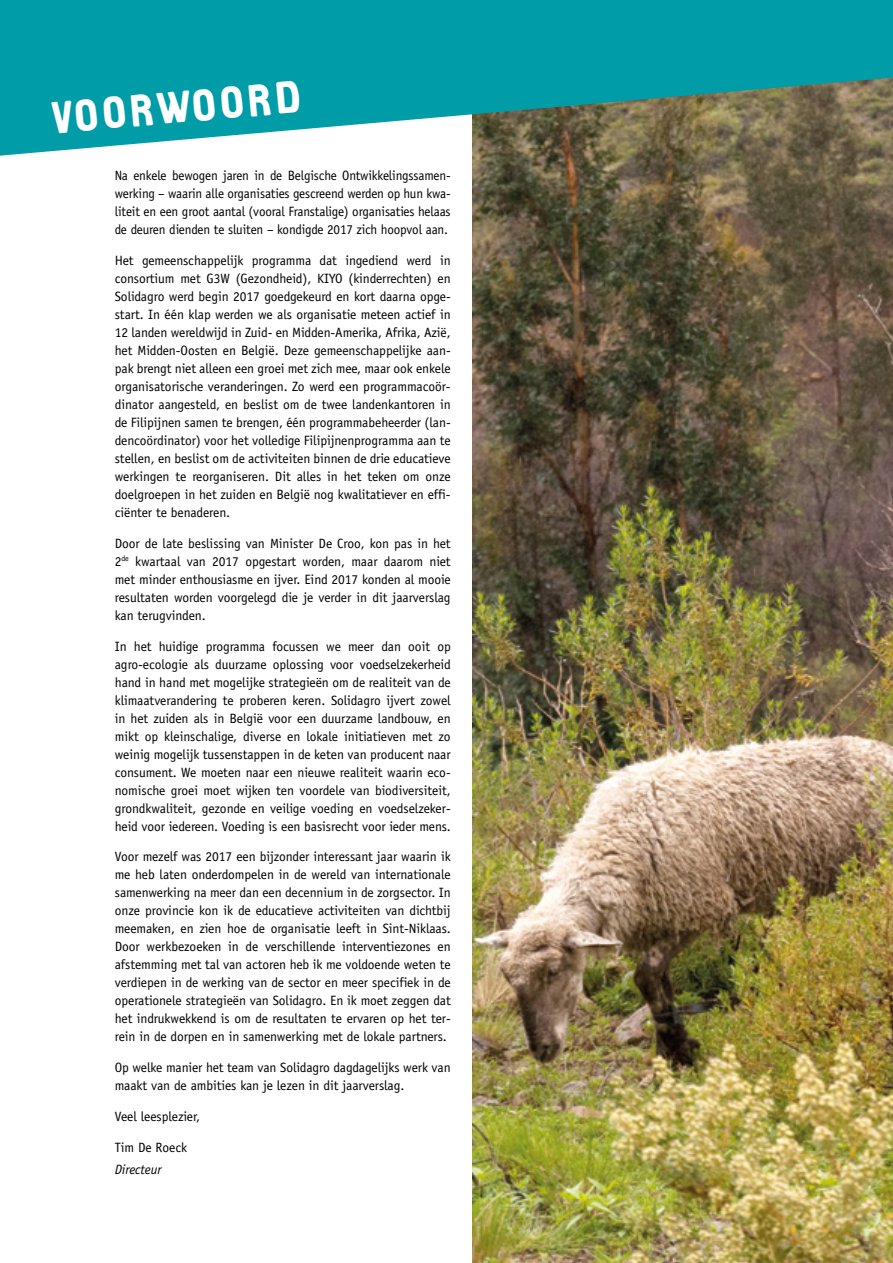
<style>
.page{position:relative;width:893px;height:1263px;background:#fff}
.page>*{position:absolute;margin:0;border:0;box-sizing:border-box;transform-origin:0 0}
.t1{font:45px "CA Aires";color:#fff}
.t2{font:13.5px/18px "Officina Sans";letter-spacing:-.005em;color:#000;text-align:justify}
.t3{font:italic 13.5px "Officina Sans";letter-spacing:-.005em;color:#000}
</style>
<div class="page">
<img style="left:472px;top:156px;width:421px;height:1107px">
<svg style="left:0;top:0;width:893px;height:156px;background:#279a9c"></svg>
<h1 class="t1" style="left:51px;top:95px;width:256px;rotate:-5deg">VOORWOORD</h1>
<p class="t2" style="left:115px;top:167px;width:337px">Na enkele bewogen jaren in de Belgische Ontwikkelingssamen&shy;werking – waarin alle organisaties gescreend werden op hun kwa&shy;liteit en een groot aantal (vooral Franstalige) organisaties helaas de deuren dienden te sluiten – kondigde 2017 zich hoopvol aan.</p>
<p class="t2" style="left:115px;top:251px;width:337px">Het gemeenschappelijk programma dat ingediend werd in consortium met G3W (Gezondheid), KIYO (kinderrechten) en Solidagro werd begin 2017 goedgekeurd en kort daarna opge&shy;start. In één klap werden we als organisatie meteen actief in 12 landen wereldwijd in Zuid- en Midden-Amerika, Afrika, Azië, het Midden-Oosten en België. Deze gemeenschappelijke aan&shy;pak brengt niet alleen een groei met zich mee, maar ook enkele organisatorische veranderingen. Zo werd een programmacoör&shy;dinator aangesteld, en beslist om de twee landenkantoren in de Filipijnen samen te brengen, één programmabeheerder (lan&shy;dencoördinator) voor het volledige Filipijnenprogramma aan te stellen, en beslist om de activiteiten binnen de drie educatieve werkingen te reorganiseren. Dit alles in het teken om onze doelgroepen in het zuiden en België nog kwalitatiever en effi&shy;ciënter te benaderen.</p>
<p class="t2" style="left:115px;top:534px;width:337px">Door de late beslissing van Minister De Croo, kon pas in het 2<sup>de</sup> kwartaal van 2017 opgestart worden, maar daarom niet met minder enthousiasme en ijver. Eind 2017 konden al mooie resultaten worden voorgelegd die je verder in dit jaarverslag kan terugvinden.</p>
<p class="t2" style="left:115px;top:637px;width:337px">In het huidige programma focussen we meer dan ooit op agro-ecologie als duurzame oplossing voor voedselzekerheid hand in hand met mogelijke strategieën om de realiteit van de klimaatverandering te proberen keren. Solidagro ijvert zowel in het zuiden als in België voor een duurzame landbouw, en mikt op kleinschalige, diverse en lokale initiatieven met zo weinig mogelijk tussenstappen in de keten van producent naar consument. We moeten naar een nieuwe realiteit waarin eco&shy;nomische groei moet wijken ten voordele van biodiversiteit, grondkwaliteit, gezonde en veilige voeding en voedselzeker&shy;heid voor iedereen. Voeding is een basisrecht voor ieder mens.</p>
<p class="t2" style="left:115px;top:848px;width:337px">Voor mezelf was 2017 een bijzonder interessant jaar waarin ik me heb laten onderdompelen in de wereld van internationale samenwerking na meer dan een decennium in de zorgsector. In onze provincie kon ik de educatieve activiteiten van dichtbij meemaken, en zien hoe de organisatie leeft in Sint-Niklaas.<br>Door werkbezoeken in de verschillende interventiezones en afstemming met tal van actoren heb ik me voldoende weten te verdiepen in de werking van de sector en meer specifiek in de operationele strategieën van Solidagro. En ik moet zeggen dat het indrukwekkend is om de resultaten te ervaren op het ter&shy;rein in de dorpen en in samenwerking met de lokale partners.</p>
<p class="t2" style="left:115px;top:1058px;width:337px">Op welke manier het team van Solidagro dagdagelijks werk van maakt van de ambities kan je lezen in dit jaarverslag.</p>
<p class="t2" style="left:115px;top:1107px;width:87px">Veel leesplezier,</p>
<p class="t2" style="left:115px;top:1138px;width:74px">Tim De Roeck</p>
<p class="t3" style="left:115px;top:1161px;width:48px">Directeur</p>
</div>
